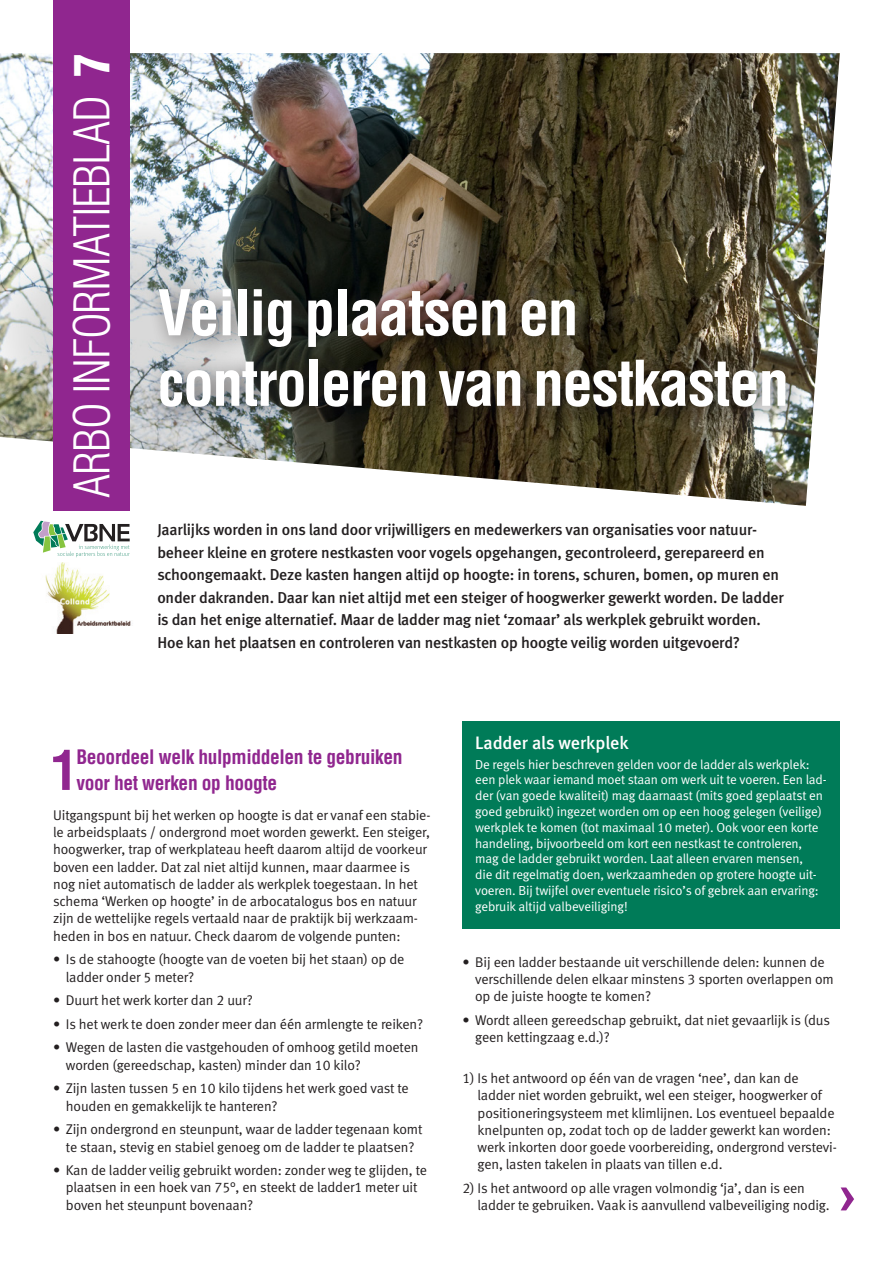
<style>
.page{position:relative;width:893px;height:1263px;background:#fff}
.page>*{position:absolute;margin:0;border:0;box-sizing:border-box;transform-origin:0 0}
.hoofdstukkop{font:700 condensed 61.5px/70.5px "Helvetica";letter-spacing:-.025em;color:#fff}
.onderkopje{font:700 condensed 53.55px "Helvetica";color:#90268f}
.tussenkop{font:700 51.45px "Arial";color:#90268f}
.hoofdstukkop-2{font:300 condensed 48px "Helvetica";letter-spacing:-.025em;color:#fff}
.onderkopje-2{font:700 condensed 19.5px/25.5px "Helvetica";letter-spacing:-.02em;color:#90268f}
.tussenkop-2{font:500 18px "Meta";color:#fff}
.introstukjes{font:15.75px/22.5px "Meta Medium LF";letter-spacing:-.01em;color:#231f20}
.brood{font:14.1px/17.2px "Meta Normal LF";letter-spacing:-.01em;color:#231f20}
.kader_wit{font:13.2px/15.8px "Meta Normal LF";letter-spacing:-.01em;color:#fff}
.s1{font-weight:900}
</style>
<div class="page">
<svg style="left:33px;top:521px;width:97px;height:36px"></svg>
<img style="left:0;top:53px;width:840px;height:453px">
<div style="left:146px;top:275px;width:663px;height:155px;background:#231f20;opacity:.61"></div>
<div style="left:462px;top:722px;width:378px;height:207px;background:#007b58"></div>
<div style="left:53px;top:0;width:77px;height:510px;background:#90268f"></div>
<img style="left:45px;top:563px;width:86px;height:71px">
<p class="hoofdstukkop-2" style="left:62px;top:497px;width:446px;rotate:-90deg">ARBO INFORMATIEBLAD <span class="s1">7</span></p>
<p class="hoofdstukkop" style="left:157px;top:277px;width:633px">Veilig plaatsen en controleren van nestkasten</p>
<p class="introstukjes" style="left:157px;top:518px;width:628px">Jaarlijks worden in ons land door vrijwilligers en medewerkers van organisaties voor natuur&shy;beheer kleine en grotere nestkasten voor vogels opgehangen, gecontroleerd, gerepareerd en schoongemaakt. Deze kasten hangen altijd op hoogte: in torens, schuren, bomen, op muren en onder dakranden. Daar kan niet altijd met een steiger of hoogwerker gewerkt worden. De ladder is dan het enige alternatief. Maar de ladder mag niet ‘zomaar’ als werkplek gebruikt worden.<br>Hoe kan het plaatsen en controleren van nestkasten op hoogte veilig worden uitgevoerd?</p>
<p class="onderkopje" style="left:51px;top:737px;width:28px">1</p>
<p class="onderkopje-2" style="left:76px;top:744px;width:328px">Beoordeel welk hulpmiddelen te gebruiken voor het werken op hoogte</p>
<p class="brood" style="left:53px;top:806px;width:379px">Uitgangspunt bij het werken op hoogte is dat er vanaf een stabie&shy;le arbeidsplaats / ondergrond moet worden gewerkt. Een steiger, hoogwerker, trap of werkplateau heeft daarom altijd de voorkeur boven een ladder. Dat zal niet altijd kunnen, maar daarmee is nog niet automatisch de ladder als werkplek toegestaan. In het schema ‘Werken op hoogte’ in de arbocatalogus bos en natuur zijn de wettelijke regels vertaald naar de praktijk bij werkzaam&shy;heden in bos en natuur. Check daarom de volgende punten:</p>
<p class="brood" style="left:66px;top:951px;width:340px;text-indent:-13px">• Is de stahoogte (hoogte van de voeten bij het staan) op de ladder onder 5 meter?</p>
<p class="brood" style="left:53px;top:991px;width:201px">• Duurt het werk korter dan 2 uur?</p>
<p class="brood" style="left:53px;top:1015px;width:372px">• Is het werk te doen zonder meer dan één armlengte te reiken?</p>
<p class="brood" style="left:66px;top:1039px;width:354px;text-indent:-13px">• Wegen de lasten die vastgehouden of omhoog getild moeten worden (gereedschap, kasten) minder dan 10 kilo?</p>
<p class="brood" style="left:66px;top:1080px;width:344px;text-indent:-13px">• Zijn lasten tussen 5 en 10 kilo tijdens het werk goed vast te houden en gemakkelijk te hanteren?</p>
<p class="brood" style="left:53px;top:1120px;width:371px;text-align:center">• Zijn ondergrond en steunpunt, waar de ladder tegenaan komt te staan, stevig en stabiel genoeg om de ladder te plaatsen?</p>
<p class="brood" style="left:66px;top:1161px;width:363px;text-indent:-13px">• Kan de ladder veilig gebruikt worden: zonder weg te glijden, te plaatsen in een hoek van 75°, en steekt de ladder1 meter uit boven het steunpunt bovenaan?</p>
<p class="tussenkop-2" style="left:475px;top:732px;width:155px">Ladder als werkplek</p>
<p class="kader_wit" style="left:475px;top:756px;width:353px">De regels hier beschreven gelden voor de ladder als werkplek: een plek waar iemand moet staan om werk uit te voeren. Een lad&shy;der (van goede kwaliteit) mag daarnaast (mits goed geplaatst en goed gebruikt) ingezet worden om op een hoog gelegen (veilige) werkplek te komen (tot maximaal 10 meter). Ook voor een korte handeling, bijvoorbeeld om kort een nestkast te controleren, mag de ladder gebruikt worden. Laat alleen ervaren mensen,<br>die dit regelmatig doen, werkzaamheden op grotere hoogte uit&shy;voeren. Bij twijfel over eventuele risico’s of gebrek aan ervaring: gebruik altijd valbeveiliging!</p>
<p class="brood" style="left:475px;top:953px;width:360px;text-indent:-13px">• Bij een ladder bestaande uit verschillende delen: kunnen de verschillende delen elkaar minstens 3 sporten overlappen om op de juiste hoogte te komen?</p>
<p class="brood" style="left:475px;top:1011px;width:356px;text-indent:-13px">• Wordt alleen gereedschap gebruikt, dat niet gevaarlijk is (dus geen kettingzaag e.d.)?</p>
<p class="brood" style="left:478px;top:1069px;width:361px;text-indent:-15px">1) Is het antwoord op één van de vragen ‘nee’, dan kan de ladder niet worden gebruikt, wel een steiger, hoogwerker of positioneringsysteem met klimlijnen. Los eventueel bepaalde knelpunten op, zodat toch op de ladder gewerkt kan worden: werk inkorten door goede voorbereiding, ondergrond verstevi&shy;gen, lasten takelen in plaats van tillen e.d.</p>
<p class="brood" style="left:478px;top:1179px;width:354px;text-indent:-15px">2) Is het antwoord op alle vragen volmondig ‘ja’, dan is een ladder te gebruiken. Vaak is aanvullend valbeveiliging nodig.</p>
<p class="tussenkop" style="left:839px;top:1160px;width:19px">›</p>
</div>
